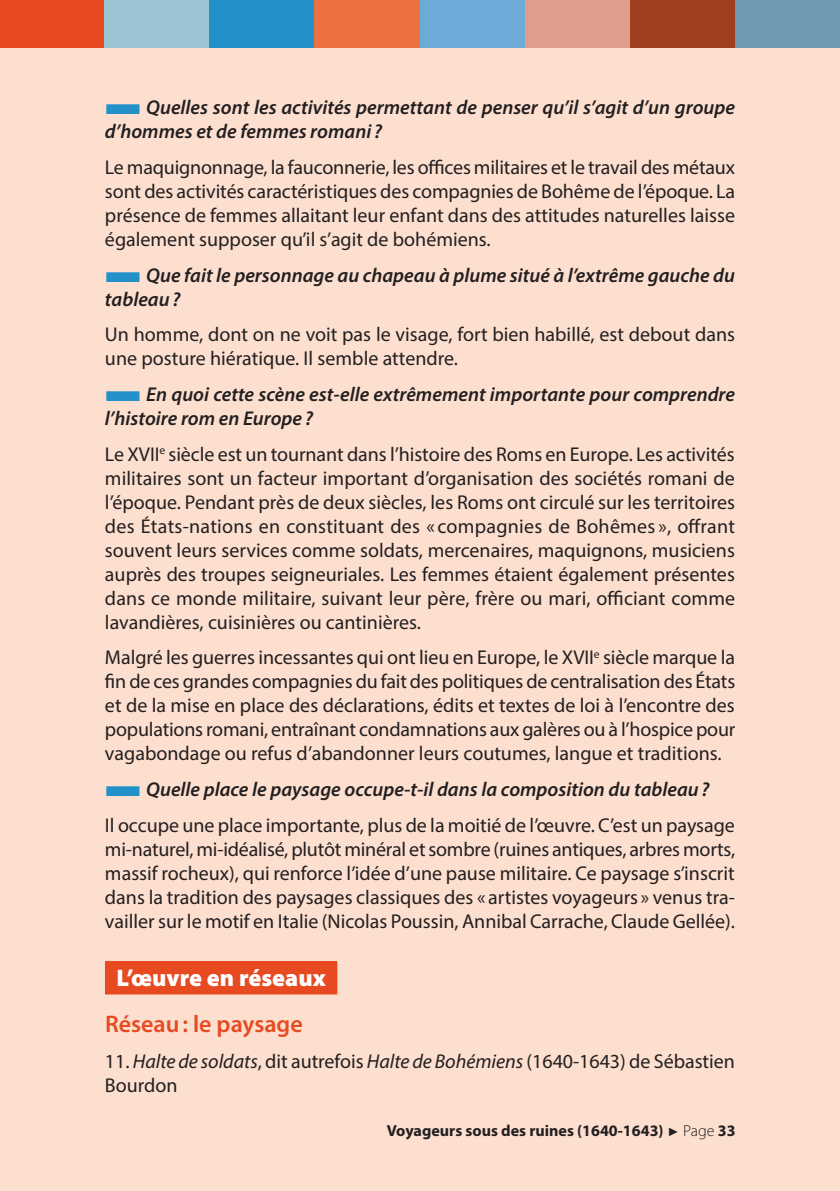
<style>
.page{position:relative;width:840px;height:1191px;background:#fff}
.page>*{position:absolute;margin:0;border:0;box-sizing:border-box;transform-origin:0 0}
.t1{font:900 24px "Myriad Pro";color:#fff}
.t2{font:600 24px "Myriad Pro";color:#e74a20}
.t3{font:20px/24px "Myriad Pro";color:#231f20;text-align:justify}
.t4{font:italic 600 20px/24px "Myriad Pro";color:#231f20}
.t5{font:700 16px "Myriad Pro";color:#231f20}
.s1{color:#2391c9}
.s2{font-weight:600;font-style:italic}
.s3{font-style:italic}
.s4{font-family:"Arial";font-weight:400;font-size:12px}
.s5{font-weight:300}
</style>
<div class="page">
<div style="left:0;top:0;width:839px;height:1191px;background:#fcdfcf"></div>
<div style="left:105px;top:962px;width:232px;height:32px;background:#e74a20"></div>
<div style="left:105px;top:961px;width:232px;height:32px;background:#e74a20"></div>
<div style="left:0;top:0;width:105px;height:48px;background:#e74a20"></div>
<div style="left:105px;top:0;width:105px;height:48px;background:#9cc4d3"></div>
<div style="left:210px;top:0;width:105px;height:48px;background:#2391c9"></div>
<div style="left:315px;top:0;width:105px;height:48px;background:#ec7140"></div>
<div style="left:420px;top:0;width:104px;height:48px;background:#6cabd7"></div>
<div style="left:524px;top:0;width:105px;height:48px;background:#e09d8b"></div>
<div style="left:629px;top:0;width:105px;height:48px;background:#9f3e21"></div>
<div style="left:734px;top:0;width:105px;height:48px;background:#709ab3"></div>
<p class="t4" style="left:105px;top:95px;width:631px"><span class="s1">■</span>Quelles sont les activités permettant de penser qu’il s’agit d’un groupe d’hommes et de femmes romani ?</p>
<p class="t3" style="left:105px;top:155px;width:631px">Le maquignonnage, la fauconnerie, les offices militaires et le travail des métaux sont des activités caractéristiques des compagnies de Bohême de l’époque. La présence de femmes allaitant leur enfant dans des attitudes naturelles laisse également supposer qu’il s’agit de bohémiens.</p>
<p class="t4" style="left:105px;top:262px;width:631px"><span class="s1">■</span>Que fait le personnage au chapeau à plume situé à l’extrême gauche du tableau?</p>
<p class="t3" style="left:105px;top:322px;width:631px">Un homme, dont on ne voit pas le visage, fort bien habillé, est debout dans une posture hiératique. Il semble attendre.</p>
<p class="t4" style="left:105px;top:382px;width:631px"><span class="s1">■</span>En quoi cette scène est-elle extrêmement importante pour comprendre l’histoire rom en Europe ?</p>
<p class="t3" style="left:105px;top:441px;width:631px">Le XVII<sup>e</sup> siècle est un tournant dans l’histoire des Roms en Europe. Les activités militaires sont un facteur important d’organisation des sociétés romani de l’époque. Pendant près de deux siècles, les Roms ont circulé sur les territoires des États-nations en constituant des « compagnies de Bohêmes », offrant souvent leurs services comme soldats, mercenaires, maquignons, musiciens auprès des troupes seigneuriales. Les femmes étaient également présentes dans ce monde militaire, suivant leur père, frère ou mari, officiant comme lavandières, cuisinières ou cantinières.</p>
<p class="t3" style="left:105px;top:645px;width:631px">Malgré les guerres incessantes qui ont lieu en Europe, le XVII<sup>e</sup> siècle marque la fin de ces grandes compagnies du fait des politiques de centralisation des États et de la mise en place des déclarations, édits et textes de loi à l’encontre des populations romani, entraînant condamnations aux galères ou à l’hospice pour vagabondage ou refus d’abandonner leurs coutumes, langue et traditions.</p>
<p class="t3" style="left:105px;top:771px;width:631px;line-height:35.6px"><span class="s1">■</span><span class="s2">Quelle place le paysage occupe-t-il dans la composition du tableau?<br></span>Il occupe une place importante, plus de la moitié de l’œuvre. C’est un paysage</p>
<p class="t3" style="left:105px;top:836px;width:631px">mi-naturel, mi-idéalisé, plutôt minéral et sombre (ruines antiques, arbres morts, massif rocheux), qui renforce l’idée d’une pause militaire. Ce paysage s’inscrit dans la tradition des paysages classiques des « artistes voyageurs » venus tra&shy;vailler sur le motif en Italie (Nicolas Poussin, Annibal Carrache, Claude Gellée).</p>
<p class="t1" style="left:116px;top:961px;width:211px">L’œuvre en réseaux</p>
<p class="t2" style="left:105px;top:1008px;width:199px">Réseau: le paysage</p>
<p class="t3" style="left:105px;top:1048px;width:631px">11. <span class="s3">Halte de soldats</span>, dit autrefois <span class="s3">Halte de Bohémiens</span> (1640-1643) de Sébastien<br>Bourdon</p>
<p class="t5" style="left:386px;top:1120px;width:350px">Voyageurs sous des ruines (1640-1643) <span class="s4">►</span> <span class="s5">Page</span> 33</p>
</div>
